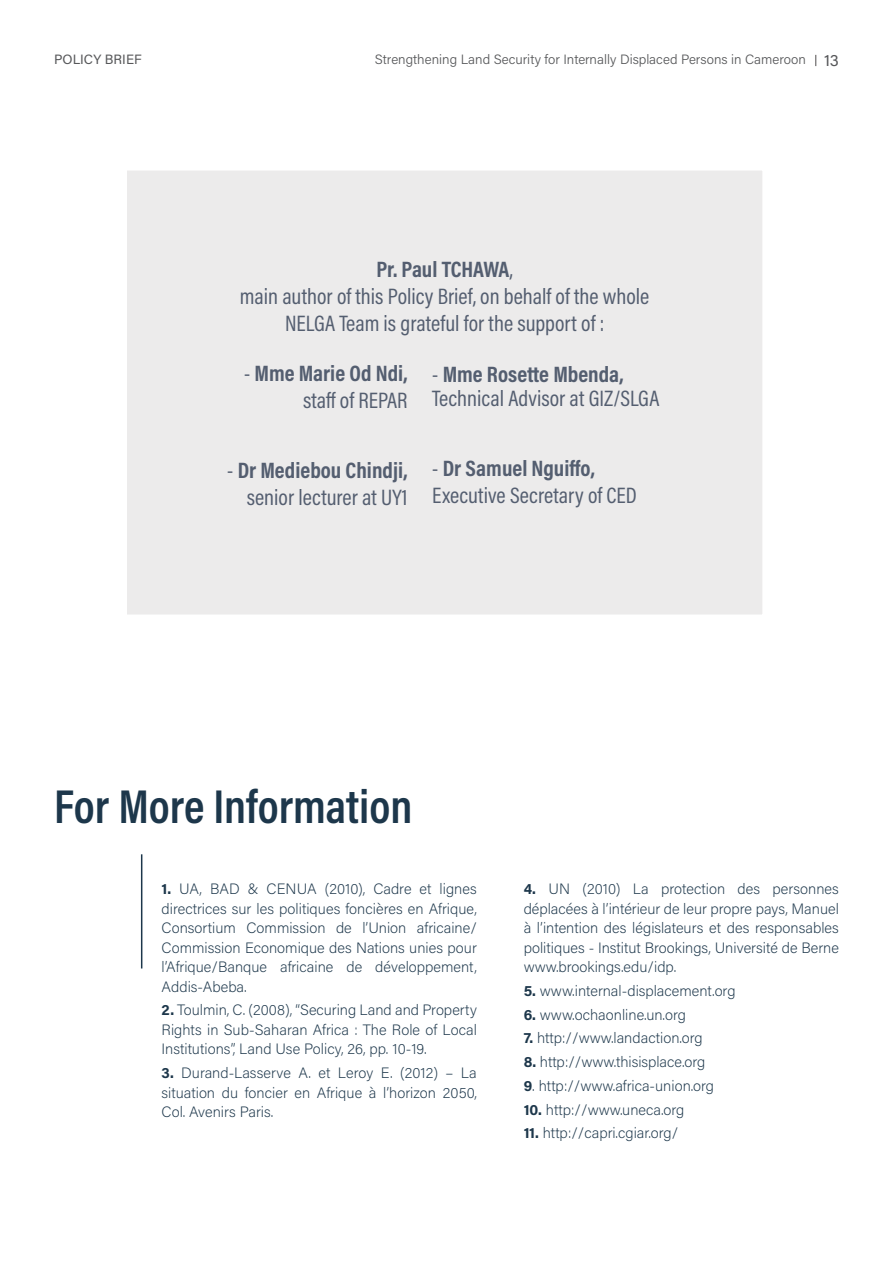
<style>
.page{position:relative;width:893px;height:1263px;background:#fff}
.page>*{position:absolute;margin:0;border:0;box-sizing:border-box;transform-origin:0 0}
.t1{font:48px "Acumin Variable Concept";letter-spacing:-.085em;color:#1d374b}
.texte_normal{font:22.5px/27px "Acumin Variable Concept";letter-spacing:-.09em;color:#545e70}
.texte_normal-2{font:22.5px/27px "Acumin Variable Concept";letter-spacing:-.13em;color:#545e70;text-align:right}
.texte_normal-3{font:22.5px "Acumin Variable Concept";letter-spacing:-.15em;color:#545e70}
.texte_normal-4{font:15px/19.5px "Acumin Variable Concept";color:#1d374b;text-align:justify}
.t2{font:13.5px "Acumin Variable Concept";letter-spacing:.01em;color:#57585a}
.s1{font-size:16.5px}
</style>
<div class="page">
<div style="left:124px;top:168px;width:641px;height:449px;background:#ecebeb"></div>
<div style="left:121px;top:165px;width:647px;height:455px;border:6px solid #fff"></div>
<hr style="left:141px;top:854px;width:1px;height:114px;background:#1d374b">
<p class="t2" style="left:54px;top:50px;width:89px">POLICY BRIEF</p>
<p class="t2" style="left:375px;top:50px;width:465px">Strengthening Land Security for Internally Displaced Persons in Cameroon <span class="s1">13</span></p>
<p class="texte_normal-3" style="left:377px;top:254px;width:138px">Pr. Paul TCHAWA,</p>
<p class="texte_normal" style="left:240px;top:282px;width:413px;text-align:center">main author of this Policy Brief, on behalf of the whole<br>NELGA Team is grateful for the support of :</p>
<p class="texte_normal-2" style="left:244px;top:359px;width:169px">- Mme Marie Od Ndi, staff of REPAR</p>
<p class="texte_normal" style="left:432px;top:362px;width:233px;line-height:24px">- Mme Rosette Mbenda,<br>Technical Advisor at GIZ/SLGA</p>
<p class="texte_normal" style="left:227px;top:455px;width:184px;text-align:right">- Dr Mediebou Chindji, senior lecturer at UY1</p>
<p class="texte_normal" style="left:432px;top:454px;width:211px">- Dr Samuel Nguiffo,<br>Executive Secretary of CED</p>
<p class="t1" style="left:54px;top:773px;width:364px">For More Information</p>
<p class="texte_normal-4" style="left:162px;top:878px;width:317px">1. UA, BAD &amp; CENUA (2010), Cadre et lignes directrices sur les politiques foncières en Afrique, Consortium Commission de l’Union africaine/ Commission Economique des Nations unies pour l’Afrique/Banque africaine de développement, Addis-Abeba.</p>
<p class="texte_normal-4" style="left:162px;top:1000px;width:317px">2. Toulmin, C. (2008), “Securing Land and Property Rights in Sub-Saharan Africa : The Role of Local Institutions”, Land Use Policy, 26, pp. 10-19.</p>
<p class="texte_normal-4" style="left:162px;top:1062px;width:317px">3. Durand-Lasserve A. et Leroy E. (2012) – La situation du foncier en Afrique à l’horizon 2050, Col. Avenirs Paris.</p>
<p class="texte_normal-4" style="left:524px;top:878px;width:317px">4. UN (2010) La protection des personnes déplacées à l’intérieur de leur propre pays, Manuel à l’intention des législateurs et des responsables politiques - Institut Brookings, Université de Berne www.brookings.edu/idp.</p>
<p class="texte_normal-4" style="left:524px;top:980px;width:213px">5. www.internal-displacement.org</p>
<p class="texte_normal-4" style="left:524px;top:1004px;width:164px">6. www.ochaonline.un.org</p>
<p class="texte_normal-4" style="left:524px;top:1028px;width:180px">7. http://www.landaction.org</p>
<p class="texte_normal-4" style="left:524px;top:1051px;width:183px">8. http://www.thisisplace.org</p>
<p class="texte_normal-4" style="left:524px;top:1075px;width:192px">9. http://www.africa-union.org</p>
<p class="texte_normal-4" style="left:524px;top:1099px;width:162px">10. http://www.uneca.org</p>
<p class="texte_normal-4" style="left:524px;top:1123px;width:156px">11. http://capri.cgiar.org/</p>
</div>
